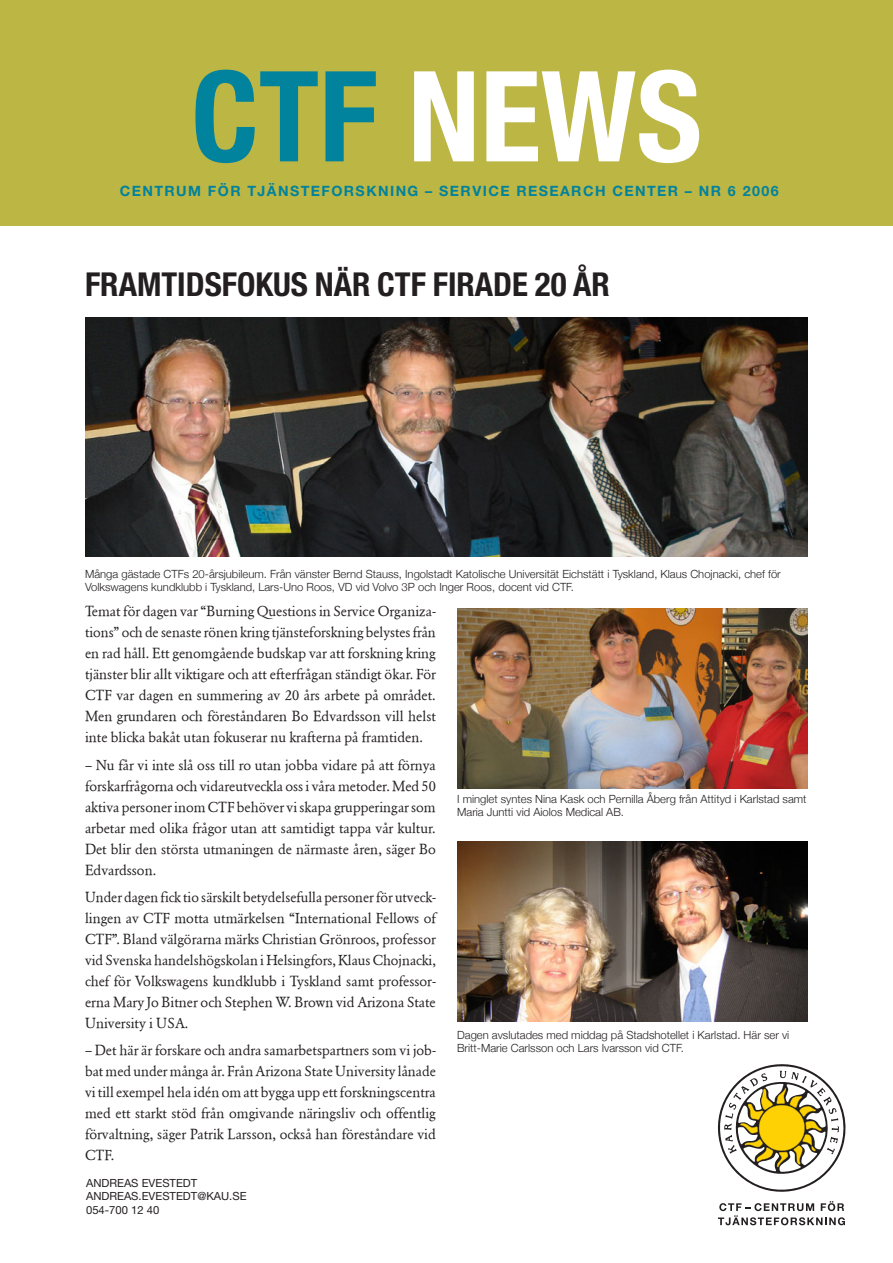
<style>
.page{position:relative;width:893px;height:1263px;background:#fff}
.page>*{position:absolute;margin:0;border:0;box-sizing:border-box;transform-origin:0 0}
.t1{font:700 condensed 126px "Helvetica Neue";color:#fff}
.Rubrik{font:700 condensed 33px "Helvetica Neue";color:#231f20}
.Rubrik-2{font:14.25px/21px "Garamond BE";color:#231f20;text-align:justify}
.t2{font:700 14.25px "Helvetica Neue";letter-spacing:.1em;color:#01829d}
.t3{font:300 11.25px/13.5px "Helvetica Neue";color:#231f20}
.t4{font:11.25px/13.5px "Helvetica Neue";color:#231f20}
.s1{color:#01829d}
</style>
<div class="page">
<div style="left:0;top:0;width:893px;height:226px;background:#bcb644"></div>
<img style="left:85px;top:318px;width:723px;height:238px">
<img style="left:457px;top:608px;width:351px;height:181px">
<img style="left:457px;top:841px;width:351px;height:180px">
<svg style="left:718px;top:1064px;width:127px;height:128px"></svg>
<svg style="left:718px;top:1201px;width:127px;height:24px"></svg>
<p class="t1" style="left:191px;top:40px;width:512px"><span class="s1">CTF</span> NEWS</p>
<p class="t2" style="left:120px;top:182px;width:331px">CENTRUM FÖR TJÄNSTEFORSKNING – SER</p>
<p class="t2" style="left:472px;top:182px;width:20px">VICE</p>
<p class="t2" style="left:516px;top:182px;width:12px">RESE</p>
<p class="t2" style="left:560px;top:182px;width:65px">ARCH CENTER</p>
<p class="t2" style="left:685px;top:182px;width:95px">– NR 6 2006</p>
<p class="Rubrik" style="left:85px;top:264px;width:524px">FRAMTIDSFOKUS NÄR CTF FIRADE 20 ÅR</p>
<p class="t3" style="left:85px;top:567px;width:697px">Många gästade CTFs 20-årsjubileum. Från vänster Bernd Stauss, Ingolstadt Katolische Universität Eichstätt i Tyskland, Klaus Chojnacki, chef för<br>Volkswagens kundklubb i Tyskland, Lars-Uno Roos, VD vid Volvo 3P och Inger Roos, docent vid CTF.</p>
<p class="Rubrik-2" style="left:85px;top:601px;width:352px">Temat för dagen var “Burning Questions in Service Organiza&shy;tions” och de senaste rönen kring tjänsteforskning belystes från en rad håll. Ett genomgående budskap var att forskning kring tjänster blir allt viktigare och att efterfrågan ständigt ökar. För CTF var dagen en summering av 20 års arbete på området.<br>Men grundaren och föreståndaren Bo Edvardsson vill helst inte blicka bakåt utan fokuserar nu krafterna på framtiden.</p>
<p class="Rubrik-2" style="left:85px;top:754px;width:352px">– Nu får vi inte slå oss till ro utan jobba vidare på att förnya forskarfrågorna och vidareutveckla oss i våra metoder. Med 50 aktiva personer inom CTF behöver vi skapa grupperingar som arbetar med olika frågor utan att samtidigt tappa vår kultur.<br>Det blir den största utmaningen de närmaste åren, säger Bo Edvardsson.</p>
<p class="Rubrik-2" style="left:85px;top:886px;width:352px">Under dagen fick tio särskilt betydelsefulla personer för utveck&shy;lingen av CTF motta utmärkelsen “International Fellows of CTF”. Bland välgörarna märks Christian Grönroos, professor vid Svenska handelshögskolan i Helsingfors, Klaus Chojnacki, chef för Volkswagens kundklubb i Tyskland samt professor&shy;erna Mary Jo Bitner och Stephen W. Brown vid Arizona State University i USA.</p>
<p class="Rubrik-2" style="left:85px;top:1040px;width:352px">– Det här är forskare och andra samarbetspartners som vi job&shy;bat med under många år. Från Arizona State University lånade vi till exempel hela idén om att bygga upp ett forskningscentra med ett starkt stöd från omgivande näringsliv och offentlig förvaltning, säger Patrik Larsson, också han föreståndare vid CTF.</p>
<p class="t4" style="left:86px;top:1176px;width:162px">ANDREAS EVESTEDT<br>ANDREAS.EVESTEDT@KAU.SE<br>054-700 12 40</p>
<p class="t3" style="left:457px;top:792px;width:351px">I minglet syntes Nina Kask och Pernilla Åberg från Attityd i Karlstad samt<br>Maria Juntti vid Aiolos Medical AB.</p>
<p class="t3" style="left:457px;top:1028px;width:334px">Dagen avslutades med middag på Stadshotellet i Karlstad. Här ser vi<br>Britt-Marie Carlsson och Lars Ivarsson vid CTF.</p>
</div>
